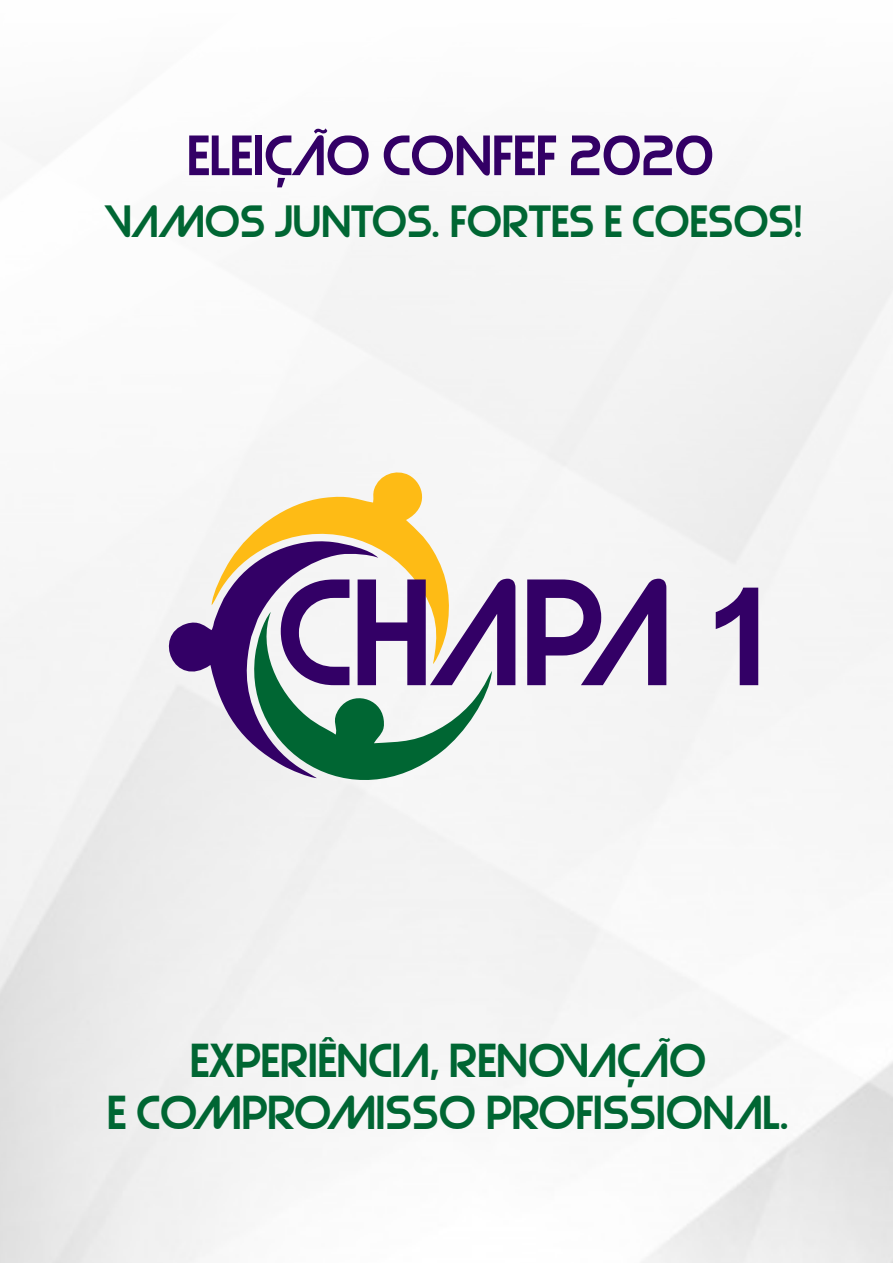
<style>
.page{position:relative;width:893px;height:1263px;background:#f6f6f6}
.page>*{position:absolute;margin:0;border:0;box-sizing:border-box;transform-origin:0 0}
.t1{font:135.45px "Strasua";color:#306}
.t2{font:50.85px "Strasua";color:#306}
.t3{font:42.75px/51.3px "Strasua";color:#063;text-align:center}
.t4{font:40.5px "Strasua";color:#063}
.s1{font-family:"Arial";font-weight:700}
</style>
<div class="page">
<svg style="left:316px;top:671px;width:176px;height:109px"></svg>
<svg style="left:152px;top:602px;width:226px;height:176px"></svg>
<svg style="left:212px;top:472px;width:237px;height:192px"></svg>
<p class="t2" style="left:187px;top:137px;width:528px">ELEIÇÃO CONFEF 2020</p>
<p class="t4" style="left:105px;top:206px;width:699px">VAMOS JUNTOS. FORTES E COESOS!</p>
<h1 class="t1" style="left:277px;top:582px;width:504px">CHAPA <span class="s1">1</span></h1>
<p class="t3" style="left:107px;top:1041px;width:684px">EXPERIÊNCIA, RENOVAÇÃO<br>E COMPROMISSO PROFISSIONAL.</p>
</div>
